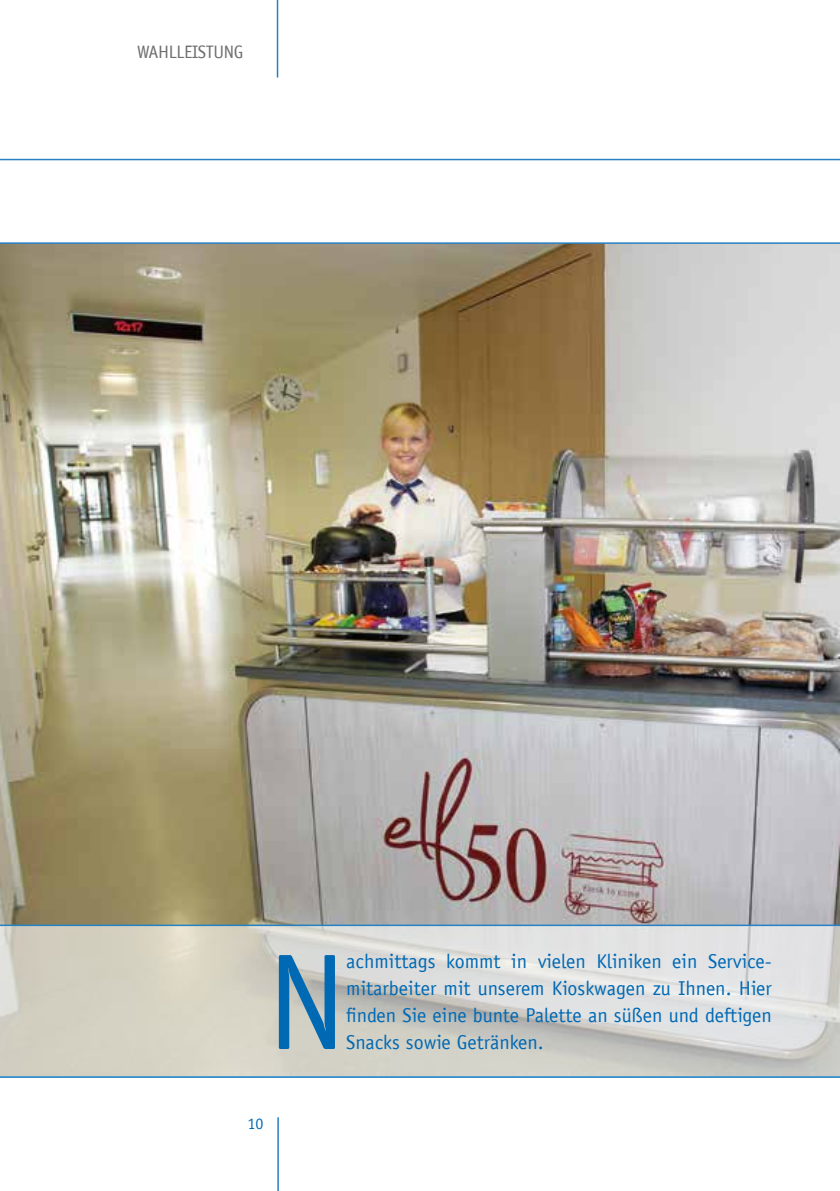
<style>
.page{position:relative;width:840px;height:1191px;background:#fff}
.page>*{position:absolute;margin:0;border:0;box-sizing:border-box;transform-origin:0 0}
.t1{font:137px "Officina Sans";color:#0069b4}
.t2{font:20px/27px "Officina Sans";color:#0069b4;text-align:justify}
.t3{font:18px "Officina Sans";letter-spacing:-.02em;color:#706f6f}
.t4{font:16px "Officina Sans";color:#0069b4}
</style>
<div class="page">
<hr style="left:276px;top:0;width:2px;height:77px;background:#2581c4">
<hr style="left:277px;top:1117px;width:2px;height:74px;background:#2581c4">
<hr style="left:0;top:159px;width:839px;height:1px;background:#2581c4">
<img style="left:0;top:244px;width:839px;height:680px">
<svg style="left:0;top:926px;width:839px;height:150px;background:#d5d4cd"></svg>
<hr style="left:0;top:924px;width:839px;height:2px;background:#2581c4">
<hr style="left:0;top:242px;width:839px;height:2px;background:#2581c4">
<hr style="left:0;top:1076px;width:839px;height:1px;background:#2581c4">
<p class="t3" style="left:137px;top:42px;width:108px">WAHLLEISTUNG</p>
<h1 class="t1" style="left:267px;top:922px;width:80px">N</h1>
<p class="t2" style="left:346px;top:947px;width:427px">achmittags kommt in vielen Kliniken ein Service&shy;mitarbeiter mit unserem Kioskwagen zu Ihnen. Hier finden Sie eine bunte Palette an süßen und deftigen Snacks sowie Getränken.</p>
<p class="t4" style="left:247px;top:1114px;width:17px">10</p>
</div>
